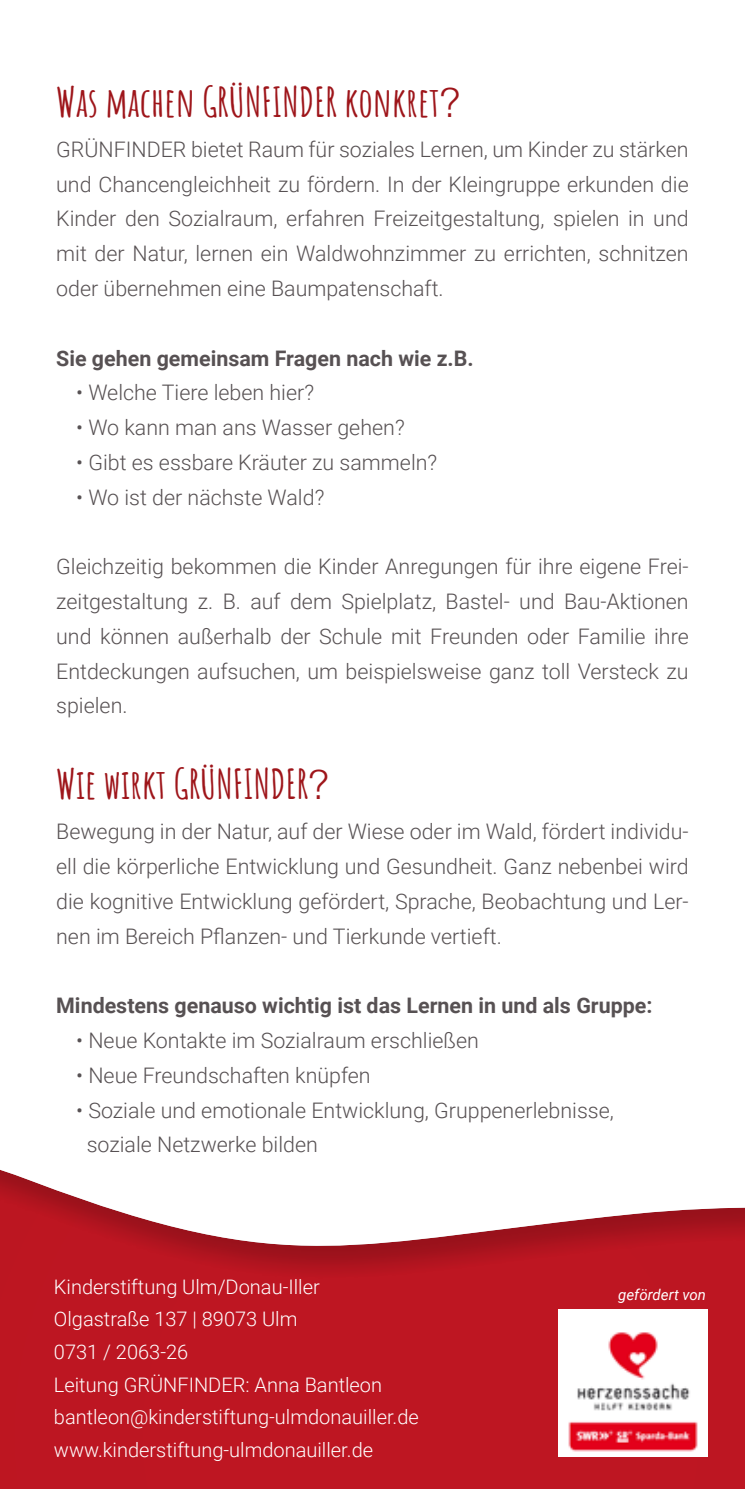
<style>
.page{position:relative;width:745px;height:1489px;background:#fff}
.page>*{position:absolute;margin:0;border:0;box-sizing:border-box;transform-origin:0 0}
.t1{font:700 40px "Amatic SC";color:#9e151a}
.t2{font:300 21.5px/34.8px "Roboto";color:#575153;text-align:justify}
.t3{font:700 21.5px "Roboto";color:#575153}
.t4{font:300 20px/32.5px "Roboto";color:#fff}
.t5{font:italic 15px "Roboto";color:#fff}
.s1{font-family:"Helvetica";font-weight:300}
</style>
<div class="page">
<svg style="left:0;top:1170px;width:744px;height:318px;fill:#be1622"></svg>
<img style="left:558px;top:1308px;width:148px;height:147px">
<h1 class="t1" style="left:56px;top:71px;width:405px">Was machen GRÜNFINDER konkret<span class="s1">?</span></h1>
<p class="t2" style="left:56px;top:131px;width:633px">GRÜNFINDER bietet Raum für soziales Lernen, um Kinder zu stärken und Chancengleichheit zu fördern. In der Kleingruppe erkunden die Kinder den Sozialraum, erfahren Freizeitgestaltung, spielen in und mit der Natur, lernen ein Waldwohnzimmer zu errichten, schnitzen oder übernehmen eine Baumpatenschaft.</p>
<p class="t3" style="left:56px;top:343px;width:419px">Sie gehen gemeinsam Fragen nach wie z.B.</p>
<p class="t2" style="left:76px;top:374px;width:239px">• Welche Tiere leben hier?</p>
<p class="t2" style="left:76px;top:409px;width:330px">• Wo kann man ans Wasser gehen?</p>
<p class="t2" style="left:76px;top:444px;width:362px">• Gibt es essbare Kräuter zu sammeln?</p>
<p class="t2" style="left:76px;top:479px;width:249px">• Wo ist der nächste Wald?</p>
<p class="t2" style="left:56px;top:548px;width:633px">Gleichzeitig bekommen die Kinder Anregungen für ihre eigene Frei&shy;zeitgestaltung z. B. auf dem Spielplatz, Bastel- und Bau-Aktionen und können außerhalb der Schule mit Freunden oder Familie ihre Entdeckungen aufsuchen, um beispielsweise ganz toll Versteck zu spielen.</p>
<h1 class="t1" style="left:56px;top:753px;width:274px">Wie wirkt GRÜNFINDER<span class="s1">?</span></h1>
<p class="t2" style="left:56px;top:813px;width:633px">Bewegung in der Natur, auf der Wiese oder im Wald, fördert individu&shy;ell die körperliche Entwicklung und Gesundheit. Ganz nebenbei wird die kognitive Entwicklung gefördert, Sprache, Beobachtung und Ler&shy;nen im Bereich Pflanzen- und Tierkunde vertieft.</p>
<p class="t3" style="left:56px;top:990px;width:597px">Mindestens genauso wichtig ist das Lernen in und als Gruppe:</p>
<p class="t2" style="left:76px;top:1022px;width:404px">• Neue Kontakte im Sozialraum erschließen</p>
<p class="t2" style="left:76px;top:1056px;width:296px">• Neue Freundschaften knüpfen</p>
<p class="t2" style="left:87px;top:1091px;width:528px;text-indent:-10px">• Soziale und emotionale Entwicklung, Gruppenerlebnisse, soziale Netzwerke bilden</p>
<p class="t4" style="left:54px;top:1269px;width:366px">Kinderstiftung Ulm/Donau-Iller Olgastraße 137 | 89073 Ulm<br>0731 / 2063-26<br>Leitung GRÜNFINDER: Anna Bantleon bantleon@kinderstiftung-ulmdonauiller.de www.kinderstiftung-ulmdonauiller.de</p>
<p class="t5" style="left:617px;top:1284px;width:89px">gefördert von</p>
</div>
